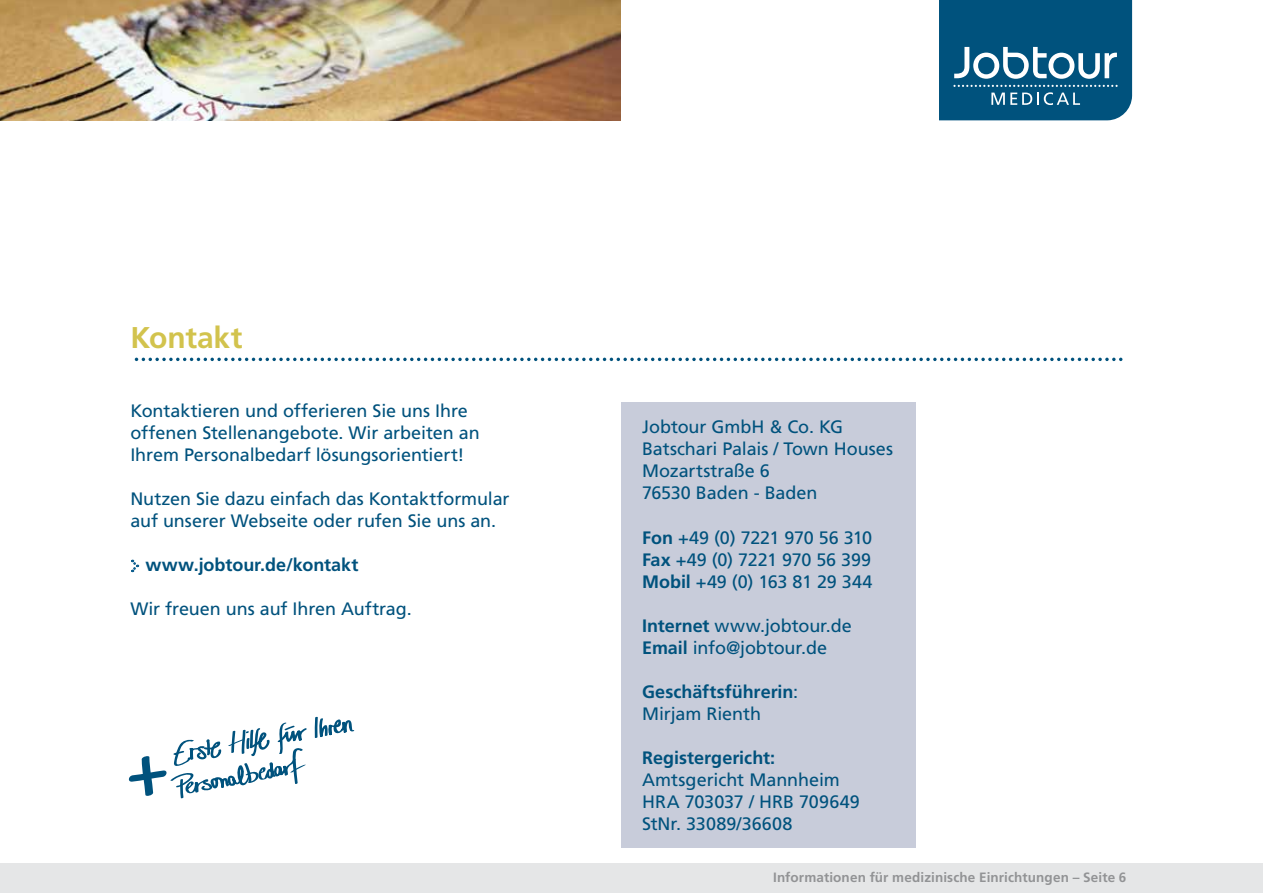
<style>
.page{position:relative;width:1263px;height:893px;background:#fff}
.page>*{position:absolute;margin:0;border:0;box-sizing:border-box;transform-origin:0 0}
.t1{font:700 30px "Frutiger";letter-spacing:-.005em;color:#d2c34d}
.t2{font:18px/22px "Frutiger";letter-spacing:-.005em;color:#00527d}
.t3{font:700 18px/22px "Frutiger";color:#00527d}
.t4{font:700 13.5px "Frutiger";letter-spacing:.01em;color:#929395}
.s1{font-weight:700}
.s2{font-weight:400}
</style>
<div class="page">
<img style="left:0;top:0;width:621px;height:120px">
<div style="left:0;top:863px;width:1263px;height:30px;background:#e5e6e7"></div>
<svg style="left:939px;top:0;width:193px;height:120px;background:#1a638a"></svg>
<svg style="left:315px;top:716px;width:40px;height:22px"></svg>
<svg style="left:128px;top:722px;width:179px;height:77px"></svg>
<svg style="left:131px;top:560px;width:8px;height:13px"></svg>
<div style="left:621px;top:403px;width:295px;height:445px;background:#c8ccda"></div>
<svg style="left:135px;top:358px;width:987px;height:3px"></svg>
<h1 class="t1" style="left:130px;top:319px;width:113px">Kontakt</h1>
<p class="t2" style="left:130px;top:399px;width:351px">Kontaktieren und offerieren Sie uns Ihre offenen Stellenangebote. Wir arbeiten an<br>Ihrem Personalbedarf lösungsorientiert!</p>
<p class="t2" style="left:130px;top:487px;width:381px">Nutzen Sie dazu einfach das Kontaktformular auf unserer Webseite oder rufen Sie uns an.</p>
<p class="t3" style="left:145px;top:553px;width:215px">www.jobtour.de/kontakt</p>
<p class="t2" style="left:130px;top:598px;width:283px">Wir freuen uns auf Ihren Auftrag.</p>
<p class="t2" style="left:642px;top:416px;width:252px">Jobtour GmbH &amp; Co. KG<br>Batschari Palais / Town Houses<br>Mozartstraße 6<br>76530 Baden - Baden</p>
<p class="t2" style="left:642px;top:526px;width:232px;text-align:justify"><span class="s1">Fon</span> +49 (0) 7221 970 56 310<br><span class="s1">Fax</span> +49 (0) 7221 970 56 399<br><span class="s1">Mobil</span> +49 (0) 163 81 29 344</p>
<p class="t2" style="left:642px;top:614px;width:211px"><span class="s1">Internet</span> www.jobtour.de<br><span class="s1">Email</span> info@jobtour.de</p>
<p class="t3" style="left:642px;top:680px;width:158px">Geschäftsführerin<span class="s2">:<br>Mirjam Rienth</span></p>
<p class="t3" style="left:642px;top:747px;width:135px">Registergericht:</p>
<p class="t2" style="left:642px;top:769px;width:219px">Amtsgericht Mannheim<br>HRA 703037 / HRB 709649<br>StNr. 33089/36608</p>
<p class="t4" style="left:773px;top:870px;width:355px">Informationen für medizinische Einrichtungen – Seite 6</p>
</div>
